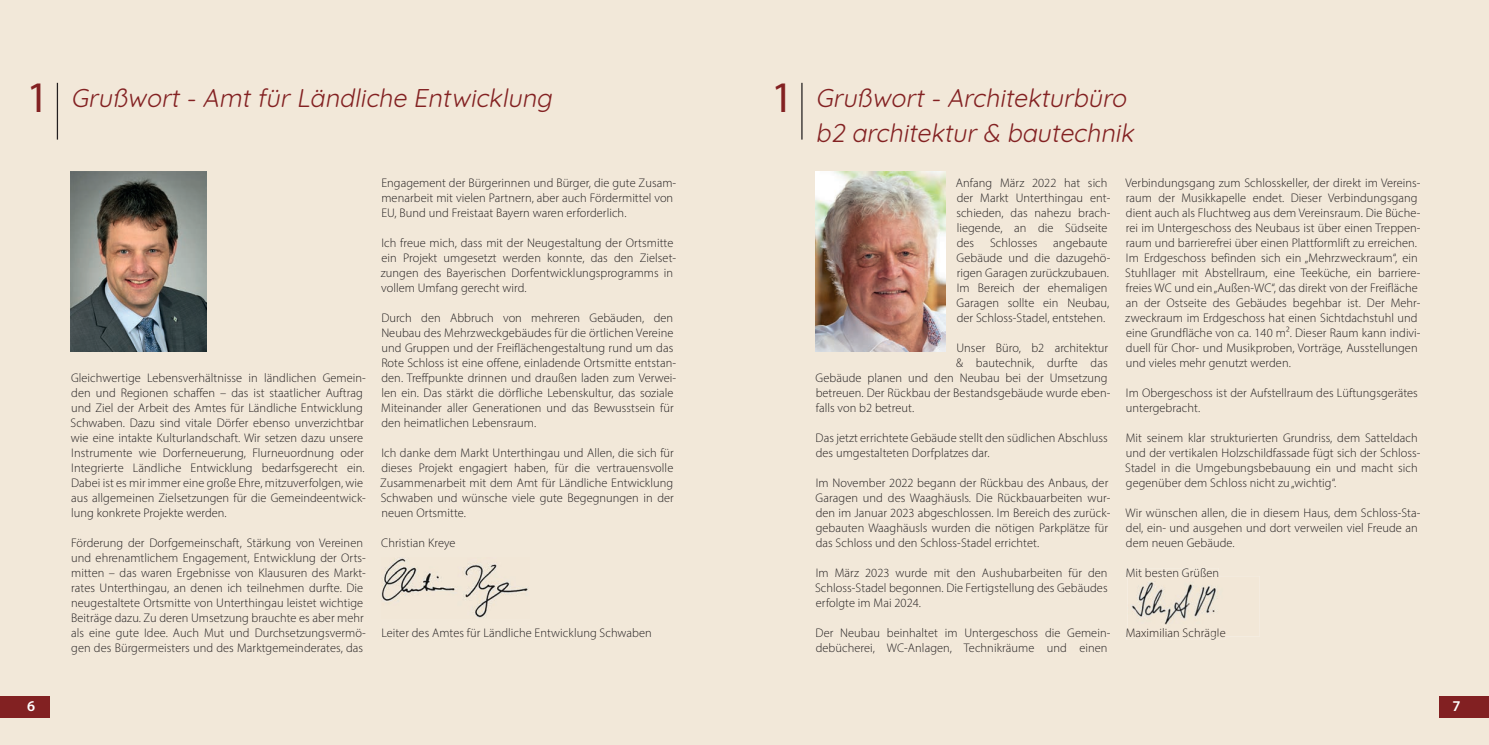
<style>
.page{position:relative;width:1489px;height:745px;background:#fff}
.page>*{position:absolute;margin:0;border:0;box-sizing:border-box;transform-origin:0 0}
.t1{font:43.75px "Myriad Pro";color:#832122}
.t2{font:italic 25px/35px "Quicksand";color:#832122}
.t3{font:600 15px "Myriad Pro";color:#fff}
.t4{font:300 12.5px/15px "Myriad Pro";letter-spacing:.005em;color:#231f20}
.t5{font:300 12.5px "Myriad Pro";letter-spacing:.005em;color:#221b18}
.s1{font-family:"Myriad Pro";font-style:normal;font-size:43.75px}
</style>
<div class="page">
<div style="left:0;top:0;width:1488px;height:744px;background:#f2e8d9"></div>
<svg style="left:1126px;top:567px;width:92px;height:10px"></svg>
<svg style="left:1126px;top:628px;width:98px;height:11px"></svg>
<div style="left:0;top:696px;width:50px;height:21px;background:#822122"></div>
<div style="left:1439px;top:696px;width:49px;height:21px;background:#822022"></div>
<hr style="left:801px;top:83px;width:1px;height:56px;background:#231f20">
<img style="left:71px;top:171px;width:136px;height:180px">
<img style="left:381px;top:557px;width:149px;height:61px">
<hr style="left:57px;top:83px;width:1px;height:56px;background:#231f20">
<img style="left:1127px;top:575px;width:132px;height:61px">
<img style="left:1127px;top:575px;width:91px;height:2px">
<img style="left:1127px;top:628px;width:97px;height:8px">
<img style="left:815px;top:171px;width:130px;height:180px">
<h2 class="t2" style="left:27px;top:78px;width:532px"><span class="s1">1</span> Grußwort-AmtfürLändliche Entwicklung</h2>
<p class="t4" style="left:71px;top:371px;width:297px">Gleichwertige Lebensverhältnisse in ländlichen Gemein&shy;den und Regionen schaffen – das ist staatlicher Auftrag und Ziel der Arbeit des Amtes für Ländliche Entwicklung Schwaben. Dazu sind vitale Dörfer ebenso unverzichtbar wie eine intakte Kulturlandschaft. Wir setzen dazu unsere Instrumente wie Dorferneuerung, Flurneuordnung oder Integrierte Ländliche Entwicklung bedarfsgerecht ein.<br>Dabei ist es mir immer eine große Ehre, mitzuverfolgen, wie aus allgemeinen Zielsetzungen für die Gemeindeentwick&shy;lung konkrete Projekte werden.</p>
<p class="t4" style="left:71px;top:536px;width:296px">Förderung der Dorfgemeinschaft, Stärkung von Vereinen und ehrenamtlichem Engagement, Entwicklung der Orts&shy;mitten – das waren Ergebnisse von Klausuren des Markt&shy;rates Unterthingau, an denen ich teilnehmen durfte. Die neugestaltete Ortsmitte von Unterthingau leistet wichtige Beiträge dazu. Zu deren Umsetzung brauchte es aber mehr als eine gute Idee. Auch Mut und Durchsetzungsvermö&shy;gen des Bürgermeisters und des Marktgemeinderates, das</p>
<p class="t4" style="left:381px;top:176px;width:296px">Engagement der Bürgerinnen und Bürger, die gute Zusam&shy;menarbeit mit vielen Partnern, aber auch Fördermittel von<br>EU, Bund und Freistaat Bayern waren erforderlich.</p>
<p class="t4" style="left:381px;top:236px;width:297px">Ich freue mich, dass mit der Neugestaltung der Ortsmitte ein Projekt umgesetzt werden konnte, das den Zielset&shy;zungen des Bayerischen Dorfentwicklungsprogramms in vollem Umfang gerecht wird.</p>
<p class="t4" style="left:381px;top:311px;width:296px">Durch den Abbruch von mehreren Gebäuden, den Neubau des Mehrzweckgebäudes für die örtlichen Vereine und Gruppen und der Freiflächengestaltung rund um das Rote Schloss ist eine offene, einladende Ortsmitte entstan&shy;den. Treffpunkte drinnen und draußen laden zum Verwei&shy;len ein. Das stärkt die dörfliche Lebenskultur, das soziale Miteinander aller Generationen und das Bewusstsein für den heimatlichen Lebensraum.</p>
<p class="t4" style="left:380px;top:446px;width:295px;text-align:justify">Ich danke dem Markt Unterthingau und Allen, die sich für dieses Projekt engagiert haben, für die vertrauensvolle Zusammenarbeit mit dem Amt für Ländliche Entwicklung Schwaben und wünsche viele gute Begegnungen in der neuen Ortsmitte.</p>
<p class="t4" style="left:381px;top:536px;width:76px">Christian Kreye</p>
<p class="t4" style="left:381px;top:626px;width:272px">Leiter des Amtes für Ländliche Entwicklung Schwaben</p>
<h1 class="t1" style="left:771px;top:80px;width:24px">1</h1>
<h2 class="t2" style="left:815px;top:78px;width:325px">Grußwort-Architekturbüro b2 architektur&amp; bautechnik</h2>
<p class="t4" style="left:955px;top:176px;width:156px">Anfang März 2022 hat sich der Markt Unterthingau ent&shy;schieden, das nahezu brach&shy;liegende, an die Südseite des</p>
<p class="t4" style="left:956px;top:236px;width:155px;text-indent:97px">angebaute<br>Gebäude und die dazugehö&shy;rigen Garagen zurückzubauen.<br>Im Bereich der ehemaligen<br>Garagen sollte ein Neubau, der Schloss-Stadel, entstehen.</p>
<p class="t4" style="left:956px;top:341px;width:153px">Unser Büro, b2 architektur</p>
<p class="t4" style="left:956px;top:356px;width:153px">&amp; bautechnik, durfte das</p>
<p class="t4" style="left:815px;top:371px;width:293px">Gebäude planen und den Neubau bei der Umsetzung</p>
<p class="t4" style="left:815px;top:386px;width:296px">betreuen. Der Rückbau der Bestandsgebäude wurde eben-</p>
<p class="t4" style="left:815px;top:401px;width:100px">falls von b2 betreut.</p>
<p class="t4" style="left:815px;top:431px;width:293px">Das jetzt errichtete Gebäude stellt den südlichen Abschluss des umgestalteten Dorfplatzes dar.</p>
<p class="t4" style="left:815px;top:476px;width:296px">Im November 2022 begann der Rückbau des Anbaus, der Garagen und des Waaghäusls. Die Rückbauarbeiten wur&shy;den im Januar 2023 abgeschlossen. Im Bereich des zurück&shy;gebauten Waaghäusls wurden die nötigen Parkplätze für das Schloss und den Schloss-Stadel errichtet.</p>
<p class="t4" style="left:815px;top:566px;width:294px;text-align:justify">Im März 2023 wurde mit den Aushubarbeiten für den Schloss-Stadel begonnen. Die Fertigstellung des Gebäudes erfolgte im Mai 2024.</p>
<p class="t4" style="left:815px;top:626px;width:296px">Der Neubau beinhaltet im Untergeschoss die Gemein&shy;debücherei, WC-Anlagen, Technikräume und einen</p>
<p class="t4" style="left:989px;top:236px;width:49px">Schlosses</p>
<p class="t4" style="left:1125px;top:176px;width:297px">Verbindungsgang zum Schlosskeller, der direkt im Vereins&shy;raum der Musikkapelle endet. Dieser Verbindungsgang dient auch als Fluchtweg aus dem Vereinsraum. Die Büche&shy;rei im Untergeschoss des Neubaus ist über einen Treppen&shy;raum und barrierefrei über einen Plattformlift zu erreichen.<br>Im Erdgeschoss befinden sich ein „Mehrzweckraum“, ein Stuhllager mit Abstellraum, eine Teeküche, ein barriere&shy;freies WC und ein „Außen-WC“, das direkt von der Freifläche an der Ostseite des Gebäudes begehbar ist. Der Mehr&shy;zweckraum im Erdgeschoss hat einen Sichtdachstuhl und eine Grundfläche von ca. 140 m². Dieser Raum kann indivi&shy;duell für Chor- und Musikproben, Vorträge, Ausstellungen und vieles mehr genutzt werden.</p>
<p class="t4" style="left:1125px;top:386px;width:293px">Im Obergeschoss ist der Aufstellraum des Lüftungsgerätes untergebracht.</p>
<p class="t4" style="left:1125px;top:431px;width:297px">Mit seinem klar strukturierten Grundriss, dem Satteldach und der vertikalen Holzschildfassade fügt sich der Schloss-Stadel in die Umgebungsbebauung ein und macht sich gegenüber dem Schloss nicht zu „wichtig“.</p>
<p class="t4" style="left:1125px;top:506px;width:296px">Wir wünschen allen, die in diesem Haus, dem Schloss-Sta&shy;del, ein- und ausgehen und dort verweilen viel Freude an dem neuen Gebäude.</p>
<p class="t5" style="left:1125px;top:568px;width:95px">Mit besten Grüßen</p>
<p class="t5" style="left:1125px;top:628px;width:101px">Maximilian Schrägle</p>
<p class="t3" style="left:27px;top:700px;width:10px">6</p>
<p class="t3" style="left:1452px;top:700px;width:10px">7</p>
</div>
